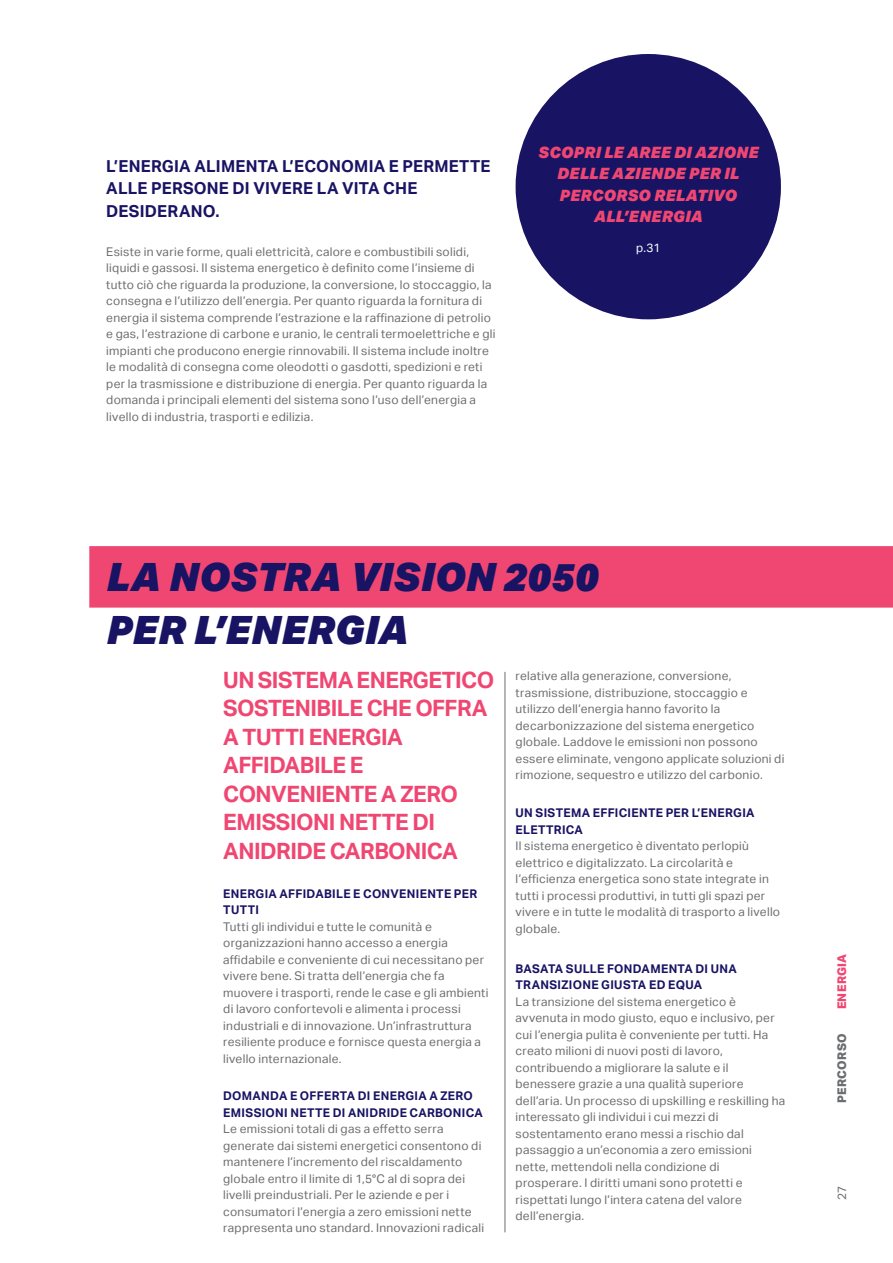
<style>
.page{position:relative;width:893px;height:1263px;background:#fff}
.page>*{position:absolute;margin:0;border:0;box-sizing:border-box;transform-origin:0 0}
.t1{font:italic 900 39px/53.6px "Aktiv Grotesk";letter-spacing:.01em;color:#191364}
.t2{font:700 22.5px/28.5px "Aktiv Grotesk";letter-spacing:-.025em;color:#f04772}
.t3{font:700 16.5px/22.5px "Aktiv Grotesk";letter-spacing:.015em;color:#191364}
.t4{font:italic 900 15.6px/21.5px "Aktiv Grotesk";letter-spacing:.015em;color:#f04772;text-align:center}
.t5{font:12px/16.5px "Aktiv Grotesk";letter-spacing:.02em;color:#6c6d70}
.t6{font:700 12px/16.5px "Aktiv Grotesk";letter-spacing:.025em;color:#191364}
.t7{font:800 12px "Aktiv Grotesk";letter-spacing:.02em;color:#6c6d70}
.t8{font:800 12px "Aktiv Grotesk";letter-spacing:.03em;color:#f04772}
.t9{font:12px "Aktiv Grotesk";color:#fff}
</style>
<div class="page">
<hr style="left:505px;top:672px;width:1px;height:560px;background:#6c6d70">
<div style="left:516px;top:54px;width:265px;height:265px;background:#191364;border-radius:50%"></div>
<div style="left:89px;top:546px;width:804px;height:62px;background:#f04772"></div>
<h3 class="t3" style="left:106px;top:155px;width:386px">L’ENERGIA ALIMENTA L’ECONOMIA E PERMETTE<br>ALLE PERSONE DI VIVERE LA VITA CHE<br>DESIDERANO.</h3>
<p class="t5" style="left:106px;top:244px;width:391px">Esiste in varie forme, quali elettricità, calore e combustibili solidi, liquidi e gassosi. Il sistema energetico è definito come l’insieme di tutto ciò che riguarda la produzione, la conversione, lo stoccaggio, la consegna e l’utilizzo dell’energia. Per quanto riguarda la fornitura di energia il sistema comprende l’estrazione e la raffinazione di petrolio e gas, l’estrazione di carbone e uranio, le centrali termoelettriche e gli impianti che producono energie rinnovabili. Il sistema include inoltre le modalità di consegna come oleodotti o gasdotti, spedizioni e reti per la trasmissione e distribuzione di energia. Per quanto riguarda la domanda i principali elementi del sistema sono l’uso dell’energia a livello di industria, trasporti e edilizia.</p>
<h3 class="t4" style="left:538px;top:141px;width:222px">SCOPRI LE AREE DI AZIONE<br>DELLE AZIENDE PER IL<br>PERCORSO RELATIVO<br>ALL’ENERGIA</h3>
<p class="t9" style="left:636px;top:241px;width:26px">p.31</p>
<h1 class="t1" style="left:106px;top:549px;width:493px">LA NOSTRA VISION 2050<br>PER L’ENERGIA</h1>
<h2 class="t2" style="left:223px;top:666px;width:273px">UN SISTEMA ENERGETICO<br>SOSTENIBILE CHE OFFRA<br>A TUTTI ENERGIA<br>AFFIDABILE E<br>CONVENIENTE A ZERO<br>EMISSIONI NETTE DI<br>ANIDRIDE CARBONICA</h2>
<p class="t6" style="left:223px;top:885px;width:256px">ENERGIA AFFIDABILE E CONVENIENTE PER<br>TUTTI</p>
<p class="t5" style="left:223px;top:918px;width:267px">Tutti gli individui e tutte le comunità e organizzazioni hanno accesso a energia affidabile e conveniente di cui necessitano per vivere bene. Si tratta dell’energia che fa muovere i trasporti, rende le case e gli ambienti di lavoro confortevoli e alimenta i processi industriali e di innovazione. Un’infrastruttura resiliente produce e fornisce questa energia a livello internazionale.</p>
<p class="t6" style="left:223px;top:1088px;width:261px">DOMANDA E OFFERTA DI ENERGIA A ZERO<br>EMISSIONI NETTE DI ANIDRIDE CARBONICA</p>
<p class="t5" style="left:223px;top:1121px;width:262px">Le emissioni totali di gas a effetto serra generate dai sistemi energetici consentono di mantenere l’incremento del riscaldamento globale entro il limite di 1,5°C al di sopra dei livelli preindustriali. Per le aziende e per i consumatori l’energia a zero emissioni nette rappresenta uno standard. Innovazioni radicali</p>
<p class="t5" style="left:516px;top:668px;width:270px">relative alla generazione, conversione, trasmissione, distribuzione, stoccaggio e utilizzo dell’energia hanno favorito la decarbonizzazione del sistema energetico globale. Laddove le emissioni non possono essere eliminate, vengono applicate soluzioni di rimozione, sequestro e utilizzo del carbonio.</p>
<p class="t6" style="left:516px;top:805px;width:240px">UN SISTEMA EFFICIENTE PER L’ENERGIA<br>ELETTRICA</p>
<p class="t5" style="left:516px;top:838px;width:266px">Il sistema energetico è diventato perlopiù elettrico e digitalizzato. La circolarità e l’efficienza energetica sono state integrate in tutti i processi produttivi, in tutti gli spazi per vivere e in tutte le modalità di trasporto a livello globale.</p>
<p class="t6" style="left:516px;top:960px;width:223px">BASATA SULLE FONDAMENTA DI UNA<br>TRANSIZIONE GIUSTA ED EQUA</p>
<p class="t5" style="left:516px;top:993px;width:271px">La transizione del sistema energetico è avvenuta in modo giusto, equo e inclusivo, per cui l’energia pulita è conveniente per tutti. Ha creato milioni di nuovi posti di lavoro, contribuendo a migliorare la salute e il benessere grazie a una qualità superiore dell’aria. Un processo di upskilling e reskilling ha interessato gli individui i cui mezzi di sostentamento erano messi a rischio dal passaggio a un’economia a zero emissioni nette, mettendoli nella condizione di prosperare. I diritti umani sono protetti e rispettati lungo l’intera catena del valore dell’energia.</p>
<p class="t8" style="left:835px;top:1009px;width:57px;rotate:-90deg">ENERGIA</p>
<p class="t7" style="left:835px;top:1103px;width:71px;rotate:-90deg">PERCORSO</p>
<p class="t5" style="left:834px;top:1200px;width:16px;rotate:-90deg">27</p>
</div>
